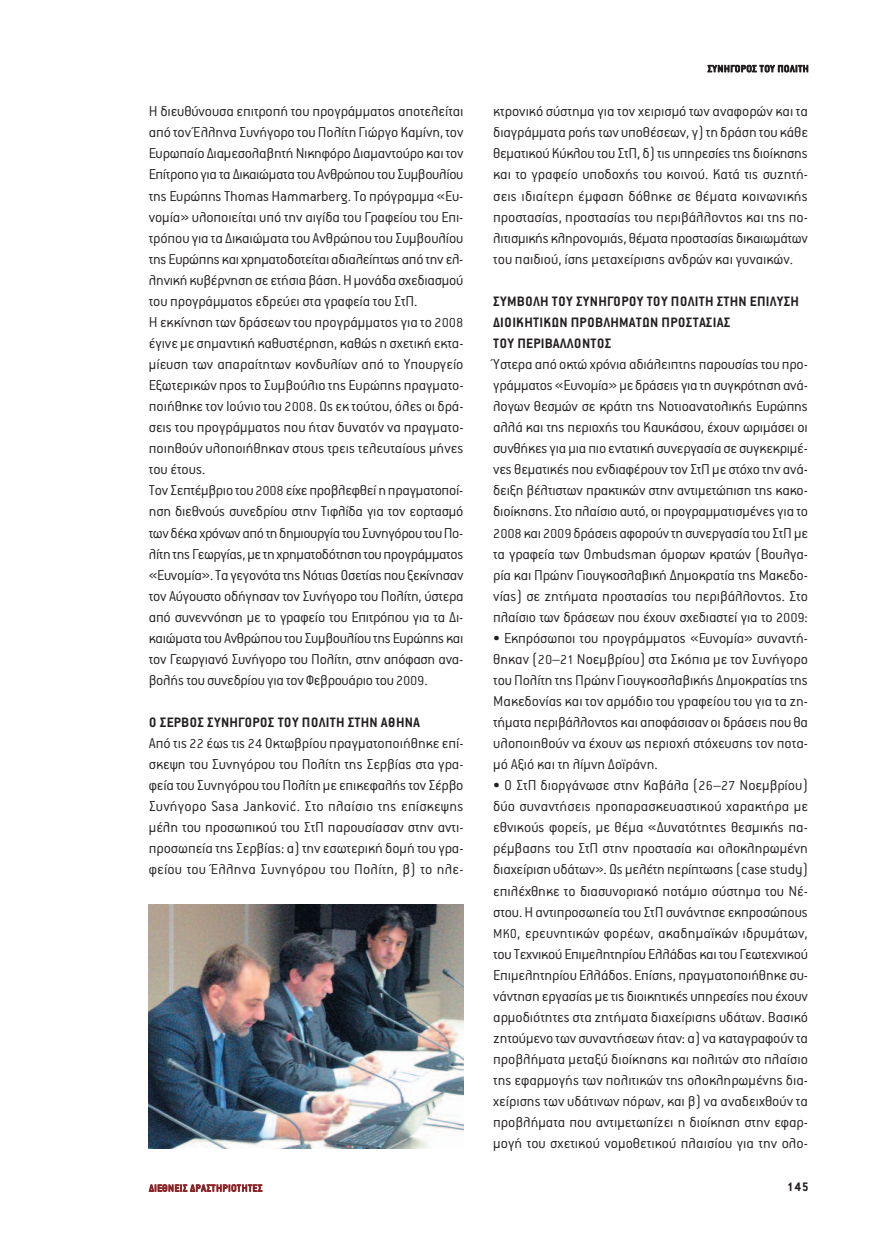
<style>
.page{position:relative;width:893px;height:1234px;background:#fff}
.page>*{position:absolute;margin:0;border:0;box-sizing:border-box;transform-origin:0 0}
.t1{font:300 15.75px/21px "PF Premier";letter-spacing:-.005em;color:#231f20;text-align:justify}
.t2{font:700 15px/21px "PF Premier";letter-spacing:.015em;color:#231f20}
.t3{font:700 13.5px "PF Premier";color:#231f20}
.t4{font:500 10.5px "PF Premier";letter-spacing:.05em;color:#8a2528}
.t5{font:500 10.5px "PF Premier";letter-spacing:.05em;color:#231f20}
.s1{font-size:14.25px}
</style>
<div class="page">
<img style="left:149px;top:904px;width:314px;height:244px">
<p class="t1" style="left:149px;top:101px;width:316px;text-align:left">Η διευθύνουσα επιτροπή του προγράµµατος αποτελείται από τον Έλληνα Συνήγορο τουΠολίτη Γιώργο Καµίνη,τον Ευρωπαίο ∆ιαµεσολαβητήΝικηφόρο ∆ιαµαντούρο καιτον Επίτροπο για τα ∆ικαιώµατα του Ανθρώπου του Συµβουλίου της ΕυρώπηςThomas Hammarberg.Το πρόγραµµα «Ευ&shy;νοµία» υλοποιείται υπό την αιγίδα του Γραφείου του Επι&shy;τρόπου για τα ∆ικαιώµατα του Ανθρώπου του Συµβουλίου της Ευρώπης καιχρηµατοδοτείται αδιαλείπτως από την ελ&shy;ληνική κυβέρνηση σε ετήσια βάση.Ηµονάδα σχεδιασµού του προγράµµατος εδρεύει στα γραφεία του ΣτΠ.<br>Η εκκίνηση των δράσεων του προγράµµατος για το <span class="s1">2008 </span>έγινε µε σηµαντική καθυστέρηση, καθώς η σχετική εκτα&shy;µίευση των απαραίτητων κονδυλίων από το Υπουργείο Εξωτερικών προςτο Συµβούλιο της Ευρώπης πραγµατο&shy;ποιήθηκε τον Ιούνιο του <span class="s1">2008</span>. Ως εκ τούτου, όλες οι δρά&shy;σεις του προγράµµατος που ήταν δυνατόν να πραγµατο&shy;ποιηθούν υλοποιήθηκαν στους τρεις τελευταίους µήνες του έτους.<br>Τον Σεπτέµβριο του <span class="s1">2008</span> είχεπροβλεφθείηπραγµατοποί&shy;ηση διεθνούς συνεδρίου στην Τιφλίδα για τον εορτασµό τωνδέκαχρόνωναπότηδηµιουργίατουΣυνηγόρουτουΠο&shy;λίτητηςΓεωργίας,µε τηχρηµατοδότησητουπρογράµµατος «Ευνοµία».ΤαγεγονότατηςΝότιαςΟσετίαςπου ξεκίνησαν τον Αύγουστο οδήγησαν τον Συνήγορο του Πολίτη, ύστερα από συνεννόηση µε το γραφείο του Επιτρόπου για τα ∆ι&shy;καιώµατατου Ανθρώπου του Συµβουλίου της Ευρώπης και τον Γεωργιανό Συνήγορο του Πολίτη, στην απόφαση ανα&shy;βολής του συνεδρίου για τον Φεβρουάριο του <span class="s1">2009</span>.</p>
<p class="t2" style="left:149px;top:712px;width:273px">Ο ΣΕΡΒΟΣ ΣΥΝΗΓΟΡΟΣ ΤΟΥ ΠΟΛΙΤΗ ΣΤΗΝ ΑΘΗΝΑ</p>
<p class="t1" style="left:149px;top:733px;width:316px">Από τις <span class="s1">22</span> έωςτις <span class="s1">24</span> Οκτωβρίου πραγµατοποιήθηκε επί&shy;σκεψη του Συνηγόρου του Πολίτη της Σερβίας στα γρα&shy;φεία του Συνηγόρου τουΠολίτη µε επικεφαλήςτον Σέρβο Συνήγορο Sasa Jankovi΄c. Στο πλαίσιο της επίσκεψης µέλη του προσωπικού του ΣτΠ παρουσίασαν στην αντι&shy;προσωπεία της Σερβίας: α)την εσωτερική δοµή του γρα&shy;φείου του Έλληνα Συνηγόρου του Πολίτη, β) το ηλε-</p>
<p class="t5" style="left:707px;top:63px;width:103px">ΣΥΝΗΓΟΡΟΣ ΤΟΥ ΠΟΛΙΤΗ</p>
<p class="t1" style="left:493px;top:101px;width:316px">κτρονικό σύστηµα για τον χειρισµό των αναφορών και τα διαγράµµατα ροήςτων υποθέσεων, γ)τη δράση του κάθε θεµατικού Κύκλου του ΣτΠ, δ)τις υπηρεσίεςτης διοίκησης και το γραφείο υποδοχής του κοινού. Κατά τις συζητή&shy;σεις ιδιαίτερη έµφαση δόθηκε σε θέµατα κοινωνικής προστασίας, προστασίας του περιβάλλοντος και της πο&shy;λιτισµικής κληρονοµιάς, θέµατα προστασίας δικαιωµάτων του παιδιού, ίσης µεταχείρισης ανδρών και γυναικών.</p>
<p class="t2" style="left:493px;top:291px;width:307px">ΣΥΜΒΟΛΗ ΤΟΥ ΣΥΝΗΓΟΡΟΥ ΤΟΥ ΠΟΛΙΤΗ ΣΤΗΝ ΕΠΙΛΥΣΗ ∆ΙΟΙΚΗΤΙΚΩΝ ΠΡΟΒΛΗΜΑΤΩΝ ΠΡΟΣΤΑΣΙΑΣ<br>ΤΟΥ ΠΕΡΙΒΑΛΛΟΝΤΟΣ</p>
<p class="t1" style="left:493px;top:354px;width:316px">Ύστερα από οκτώ χρόνια αδιάλειπτης παρουσίας του προ&shy;γράµµατος«Ευνοµία»µε δράσεις για τη συγκρότηση ανά&shy;λογων θεσµών σε κράτη της Νοτιοανατολικής Ευρώπης αλλά και της περιοχής του Καυκάσου, έχουν ωριµάσει οι συνθήκες για µια πιο εντατική συνεργασία σε συγκεκριµέ&shy;νες θεµατικές που ενδιαφέρουν τον ΣτΠ µε στόχο την ανά&shy;δειξη βέλτιστων πρακτικών στην αντιµετώπιση της κακο&shy;διοίκησης. Στο πλαίσιο αυτό, οι προγραµµατισµένες για το <span class="s1">2008</span> και <span class="s1">2009</span> δράσεις αφορούν τη συνεργασία του ΣτΠµε τα γραφεία των Ombudsman όµορων κρατών (Βουλγα&shy;ρία και Πρώην Γιουγκοσλαβική ∆ηµοκρατία της Μακεδο&shy;νίας) σε ζητήµατα προστασίας του περιβάλλοντος. Στο πλαίσιο των δράσεων που έχουν σχεδιαστεί για το <span class="s1">2009</span>:</p>
<p class="t1" style="left:493px;top:628px;width:316px">• Εκπρόσωποι του προγράµµατος «Ευνοµία» συναντή&shy;θηκαν (<span class="s1">20</span>–<span class="s1">21</span> Νοεµβρίου) στα Σκόπια µε τον Συνήγορο του Πολίτη της Πρώην Γιουγκοσλαβικής ∆ηµοκρατίαςτης Μακεδονίας και τον αρµόδιο του γραφείου του για τα ζη&shy;τήµατα περιβάλλοντος και αποφάσισαν οι δράσεις που θα υλοποιηθούν να έχουν ως περιοχή στόχευσης τον ποτα&shy;µό Αξιό και τη λίµνη ∆οϊράνη.</p>
<p class="t1" style="left:493px;top:775px;width:316px">• Ο ΣτΠ διοργάνωσε στην Καβάλα (<span class="s1">26</span>–<span class="s1">27</span> Νοεµβρίου) δύο συναντήσεις προπαρασκευαστικού χαρακτήρα µε εθνικούς φορείς, µε θέµα «∆υνατότητες θεσµικής πα&shy;ρέµβασης του ΣτΠ στην προστασία και ολοκληρωµένη διαχείριση υδάτων». Ως µελέτη περίπτωσης(case study) επιλέχθηκε το διασυνοριακό ποτάµιο σύστηµα του Νέ&shy;στου. Η αντιπροσωπεία του ΣτΠ συνάντησε εκπροσώπους <span class="s1">ΜΚΟ</span>, ερευνητικών φορέων, ακαδηµαϊκών ιδρυµάτων, του Τεχνικού Επιµελητηρίου Ελλάδας καιτου Γεωτεχνικού Επιµελητηρίου Ελλάδος. Επίσης, πραγµατοποιήθηκε συ&shy;νάντηση εργασίας µε τις διοικητικές υπηρεσίες που έχουν αρµοδιότητες στα ζητήµατα διαχείρισης υδάτων. Βασικό ζητούµενο των συναντήσεων ήταν: α) να καταγραφούν τα προβλήµατα µεταξύ διοίκησης και πολιτών στο πλαίσιο της εφαρµογής των πολιτικών της ολοκληρωµένης δια&shy;χείρισης των υδάτινων πόρων, και β) να αναδειχθούν τα προβλήµατα που αντιµετωπίζει η διοίκηση στην εφαρ&shy;µογή του σχετικού νοµοθετικού πλαισίου για την ολο-</p>
<p class="t4" style="left:149px;top:1182px;width:115px">∆ΙΕΘΝΕΙΣ ∆ΡΑΣΤΗΡΙΟΤΗΤΕΣ</p>
<p class="t3" style="left:787px;top:1179px;width:23px">145</p>
</div>
